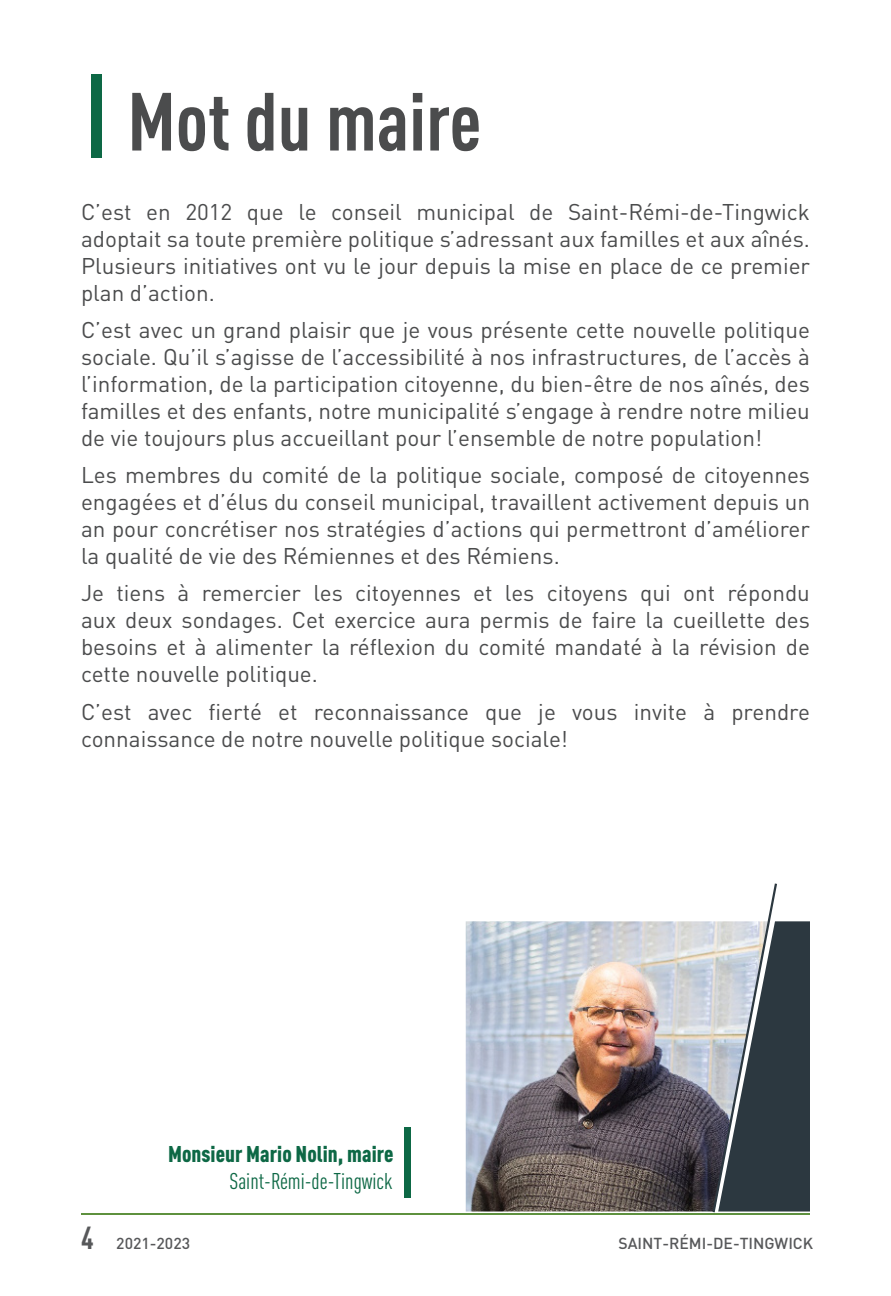
<style>
.page{position:relative;width:891px;height:1296px;background:#fff}
.page>*{position:absolute;margin:0;border:0;box-sizing:border-box;transform-origin:0 0}
.texte_reg{font:700 condensed 82.58px "DIN Pro";color:#0d6845;scale:.76 1}
.Titre{font:700 condensed 81px "DIN Pro";color:#4b4c4d}
.texte_reg-2{font:22.5px/27px "DIN Pro";color:#4b4c4d;text-align:justify}
.texte_reg-3{font:900 condensed 22.5px/27px "DIN Pro";color:#0d6845}
.t1{font:500 15.75px "DIN";color:#57585a}
.s1{font-size:96.75px;color:#0d6845}
.s2{color:#fff}
.s3{font-weight:400}
.s4{font-family:"DIN Pro";font-weight:700;font-stretch:condensed;font-size:31.5px}
</style>
<div class="page">
<hr style="left:81px;top:1214px;width:729px;height:1px;background:#5e913e">
<img style="left:466px;top:921px;width:245px;height:291px">
<svg style="left:711px;top:883px;width:99px;height:331px;background:#727a80"></svg>
<p class="Titre" style="left:81px;top:61px;width:402px"><span class="s1">|</span> Mot du maire</p>
<p class="texte_reg-2" style="left:81px;top:196px;width:731px">C’est en 2012 que le conseil municipal de Saint-Rémi-de-Tingwick adoptait sa toute première politique s’adressant aux familles et aux aînés.<br>Plusieurs initiatives ont vu le jour depuis la mise en place de ce premier plan d’action.</p>
<p class="texte_reg-2" style="left:81px;top:314px;width:731px">C’est avec un grand plaisir que je vous présente cette nouvelle politique sociale. Qu’il s’agisse de l’accessibilité à nos infrastructures, de l’accès à l’information, de la participation citoyenne, du bien-être de nos aînés, des familles et des enfants, notre municipalité s’engage à rendre notre milieu de vie toujours plus accueillant pour l’ensemble de notre population!</p>
<p class="texte_reg-2" style="left:81px;top:459px;width:731px">Les membres du comité de la politique sociale, composé de citoyennes engagées et d’élus du conseil municipal, travaillent activement depuis un an pour concrétiser nos stratégies d’actions qui permettront d’améliorer la qualité de vie des Rémiennes et des Rémiens.</p>
<p class="texte_reg-2" style="left:81px;top:578px;width:731px">Je tiens à remercier les citoyennes et les citoyens qui ont répondu aux deux sondages. Cet exercice aura permis de faire la cueillette des besoins et à alimenter la réflexion du comité mandaté à la révision de cette nouvelle politique.</p>
<p class="texte_reg-2" style="left:81px;top:696px;width:730px">C’est avec fierté et reconnaissance que je vous invite à prendre connaissance de notre nouvelle politique sociale!</p>
<p class="texte_reg" style="left:397px;top:1100px;width:29px">|</p>
<p class="texte_reg-3" style="left:229px;top:1139px;width:190px;text-indent:-61px">Monsieur Mario Nolin, maire <span class="s2">f f<br></span><span class="s3">Saint-Rémi-de-Tingwick</span></p>
<p class="t1" style="left:81px;top:1233px;width:111px"><span class="s4">4</span> 2021-2023</p>
<p class="t1" style="left:618px;top:1233px;width:196px">SAINT-RÉMI-DE-TINGWICK</p>
</div>
